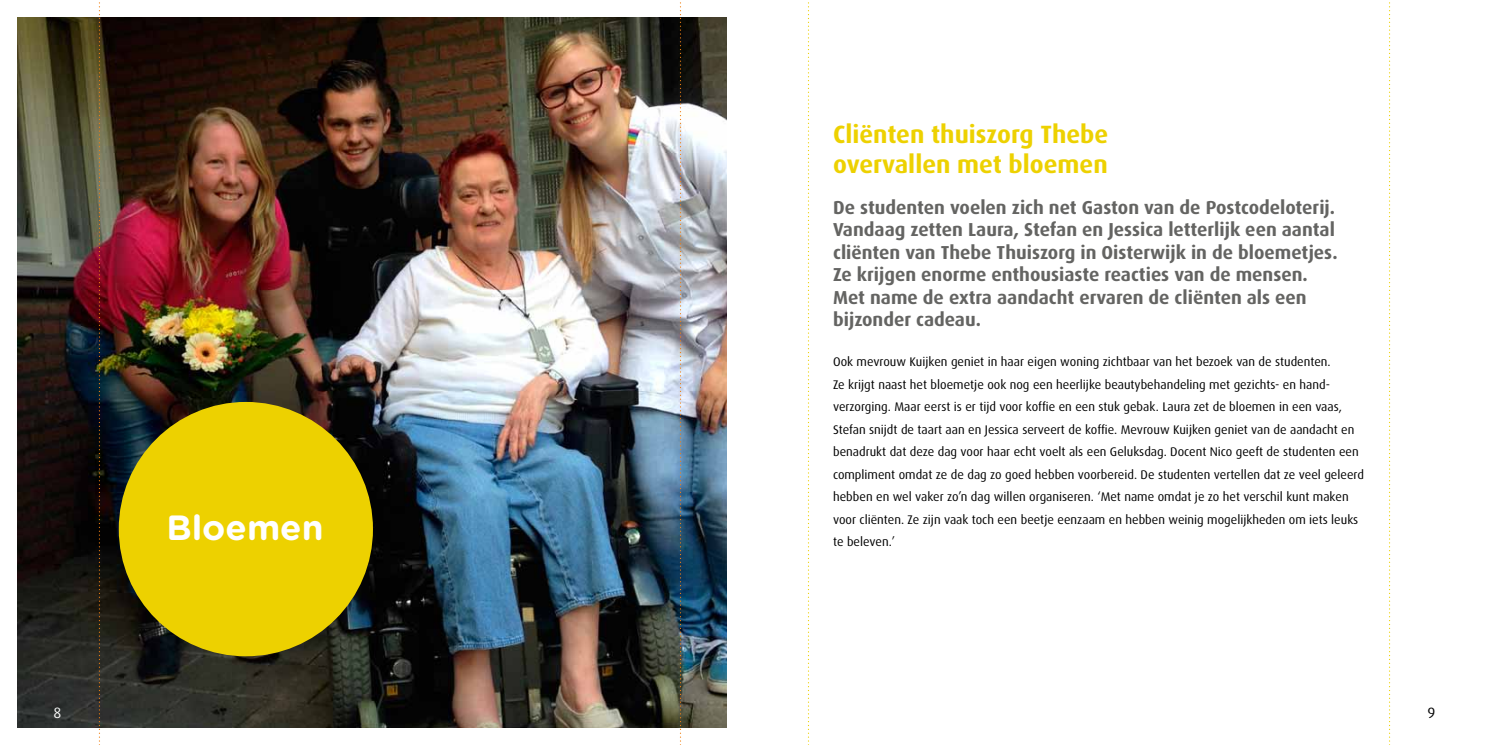
<style>
.page{position:relative;width:1489px;height:745px;background:#fff}
.page>*{position:absolute;margin:0;border:0;box-sizing:border-box;transform-origin:0 0}
.t1{font:700 35px "Gotham Rounded";color:#fff}
.t2{font:700 25px/30px "Dax";color:#edd100}
.t3{font:700 18.75px/22.5px "Dax";color:#646462}
.t4{font:15px "Dax";color:#fff}
.t5{font:15px "Dax";color:#000}
.t6{font:12.5px/22.5px "Dax";color:#000}
</style>
<div class="page">
<img style="left:18px;top:18px;width:708px;height:708px">
<svg style="left:99px;top:2px;width:1px;height:743px"></svg>
<svg style="left:807px;top:2px;width:2px;height:743px"></svg>
<svg style="left:680px;top:2px;width:1px;height:743px"></svg>
<svg style="left:1389px;top:2px;width:1px;height:743px"></svg>
<div style="left:119px;top:401px;width:254px;height:255px;background:#edd100;border-radius:50%"></div>
<h1 class="t1" style="left:166px;top:501px;width:159px">Bloemen</h1>
<h2 class="t2" style="left:833px;top:120px;width:276px">Cliënten thuiszorg Thebe overvallen met bloemen</h2>
<p class="t3" style="left:833px;top:196px;width:506px">De studenten voelen zich net Gaston van de Postcodeloterij.<br>Vandaag zetten Laura, Stefan en Jessica letterlijk een aantal cliënten van Thebe Thuiszorg in Oisterwijk in de bloemetjes.<br>Ze krijgen enorme enthousiaste reacties van de mensen.<br>Met name de extra aandacht ervaren de cliënten als een bijzonder cadeau.</p>
<p class="t6" style="left:833px;top:350px;width:532px">Ook mevrouw Kuijken geniet in haar eigen woning zichtbaar van het bezoek van de studenten.<br>Ze krijgt naast het bloemetje ook nog een heerlijke beautybehandeling met gezichts- en hand&shy;verzorging. Maar eerst is er tijd voor koffie en een stuk gebak. Laura zet de bloemen in een vaas, Stefan snijdt de taart aan en Jessica serveert de koffie. Mevrouw Kuijken geniet van de aandacht en benadrukt dat deze dag voor haar echt voelt als een Geluksdag. Docent Nico geeft de studenten een compliment omdat ze de dag zo goed hebben voorbereid. De studenten vertellen dat ze veel geleerd hebben en wel vaker zo’n dag willen organiseren. ‘Met name omdat je zo het verschil kunt maken voor cliënten. Ze zijn vaak toch een beetje eenzaam en hebben weinig mogelijkheden om iets leuks</p>
<p class="t6" style="left:833px;top:530px;width:63px">te beleven.’</p>
<p class="t4" style="left:53px;top:703px;width:9px">8</p>
<p class="t5" style="left:1427px;top:703px;width:9px">9</p>
</div>
